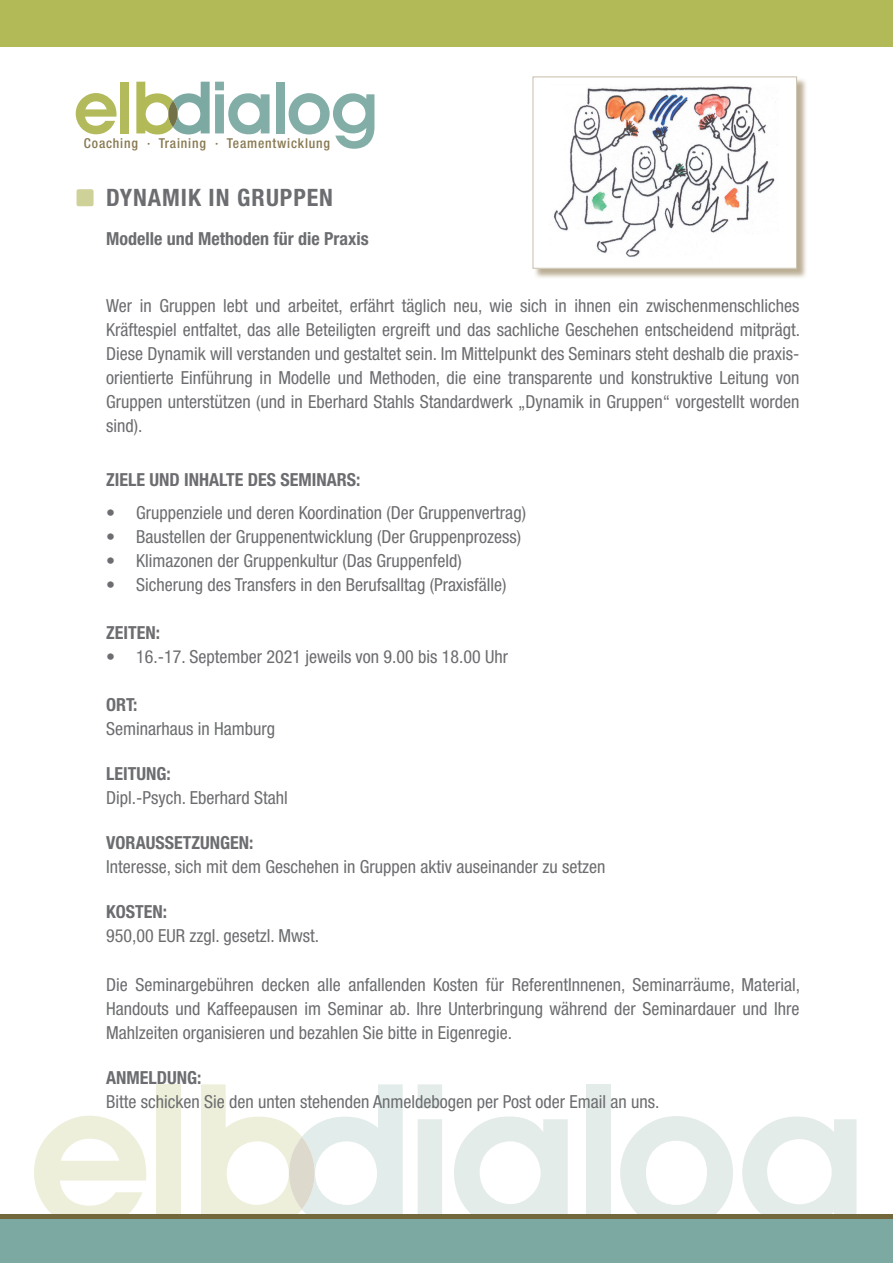
<style>
.page{position:relative;width:893px;height:1263px;background:#fff}
.page>*{position:absolute;margin:0;border:0;box-sizing:border-box;transform-origin:0 0}
.t1{font:700 condensed 24px "Helvetica Neue";letter-spacing:.04em;color:#6c6d70}
.t2{font:condensed 18px/24px "Helvetica Neue";color:#6c6d70;text-align:justify}
.t3{font:700 condensed 18px "Helvetica Neue";color:#6c6d70}
.t4{font:500 condensed 13.65px "Helvetica Neue";letter-spacing:.06em;color:#887951}
</style>
<div class="page">
<div style="left:156px;top:1084px;width:24px;height:143px;background:#eeefda"></div>
<svg style="left:418px;top:1084px;width:24px;height:130px"></svg>
<svg style="left:454px;top:1116px;width:114px;height:98px"></svg>
<div style="left:586px;top:1084px;width:24px;height:143px;background:#e4ecea"></div>
<svg style="left:620px;top:1116px;width:113px;height:98px"></svg>
<svg style="left:742px;top:1116px;width:114px;height:98px"></svg>
<svg style="left:201px;top:1084px;width:202px;height:130px"></svg>
<svg style="left:34px;top:1116px;width:112px;height:98px"></svg>
<div style="left:120px;top:82px;width:9px;height:51px;background:#b3ba5b"></div>
<div style="left:276px;top:82px;width:9px;height:51px;background:#82aea7"></div>
<svg style="left:289px;top:93px;width:85px;height:56px"></svg>
<svg style="left:136px;top:82px;width:134px;height:52px"></svg>
<svg style="left:76px;top:93px;width:40px;height:41px"></svg>
<div style="left:0;top:0;width:893px;height:47px;background:#b2b957"></div>
<div style="left:0;top:1214px;width:893px;height:19px;background:#73673c"></div>
<div style="left:0;top:1219px;width:893px;height:44px;background:#7caaa3"></div>
<div style="left:77px;top:189px;width:17px;height:17px;background:#ced198;border-radius:2px"></div>
<img style="left:535px;top:78px;width:271px;height:200px">
<div style="left:533px;top:77px;width:264px;height:191px;background:#fff"></div>
<img style="left:553px;top:86px;width:223px;height:172px">
<div style="left:533px;top:77px;width:264px;height:192px;border:1px solid #c8bda9"></div>
<p class="t4" style="left:84px;top:135px;width:248px">Coaching · Training · Teamentwicklung</p>
<h1 class="t1" style="left:106px;top:183px;width:228px">DYNAMIK IN GRUPPEN</h1>
<p class="t3" style="left:106px;top:227px;width:264px">Modelle und Methoden für die Praxis</p>
<p class="t2" style="left:106px;top:294px;width:695px">Wer in Gruppen lebt und arbeitet, erfährt täglich neu, wie sich in ihnen ein zwischenmenschliches Kräftespiel entfaltet, das alle Beteiligten ergreift und das sachliche Geschehen entscheidend mitprägt.<br>Diese Dynamik will verstanden und gestaltet sein. Im Mittelpunkt des Seminars steht deshalb die praxis&shy;orientierte Einführung in Modelle und Methoden, die eine transparente und konstruktive Leitung von Gruppen unterstützen (und in Eberhard Stahls Standardwerk „Dynamik in Gruppen“ vorgestellt worden sind).</p>
<p class="t3" style="left:106px;top:469px;width:256px">ZIELE UND INHALTE DES SEMINARS:</p>
<p class="t2" style="left:106px;top:501px;width:421px">• Gruppenziele und deren Koordination (Der Gruppenvertrag)</p>
<p class="t2" style="left:106px;top:525px;width:416px">• Baustellen der Gruppenentwicklung (Der Gruppenprozess)</p>
<p class="t2" style="left:106px;top:549px;width:357px">• Klimazonen der Gruppenkultur (Das Gruppenfeld)</p>
<p class="t2" style="left:106px;top:573px;width:402px">• Sicherung des Transfers in den Berufsalltag (Praxisfälle)</p>
<p class="t3" style="left:106px;top:622px;width:55px">ZEITEN:</p>
<p class="t2" style="left:106px;top:645px;width:403px">• 16.-17. September 2021 jeweils von 9.00 bis 18.00 Uhr</p>
<p class="t3" style="left:106px;top:694px;width:33px">ORT:</p>
<p class="t2" style="left:106px;top:717px;width:170px">Seminarhaus in Hamburg</p>
<p class="t3" style="left:106px;top:763px;width:66px">LEITUNG:</p>
<p class="t2" style="left:106px;top:786px;width:183px">Dipl.-Psych. Eberhard Stahl</p>
<p class="t3" style="left:106px;top:832px;width:149px">VORAUSSETZUNGEN:</p>
<p class="t2" style="left:106px;top:855px;width:500px">Interesse, sich mit dem Geschehen in Gruppen aktiv auseinander zu setzen</p>
<p class="t3" style="left:106px;top:901px;width:62px">KOSTEN:</p>
<p class="t2" style="left:106px;top:924px;width:214px">950,00 EUR zzgl. gesetzl. Mwst.</p>
<p class="t2" style="left:106px;top:972px;width:695px">Die Seminargebühren decken alle anfallenden Kosten für ReferentInnenen, Seminarräume, Material, Handouts und Kaffeepausen im Seminar ab. Ihre Unterbringung während der Seminardauer und Ihre Mahlzeiten organisieren und bezahlen Sie bitte in Eigenregie.</p>
<p class="t3" style="left:106px;top:1066px;width:97px">ANMELDUNG:</p>
<p class="t2" style="left:106px;top:1089px;width:554px">Bitte schicken Sie den unten stehenden Anmeldebogen per Post oder Email an uns.</p>
</div>
